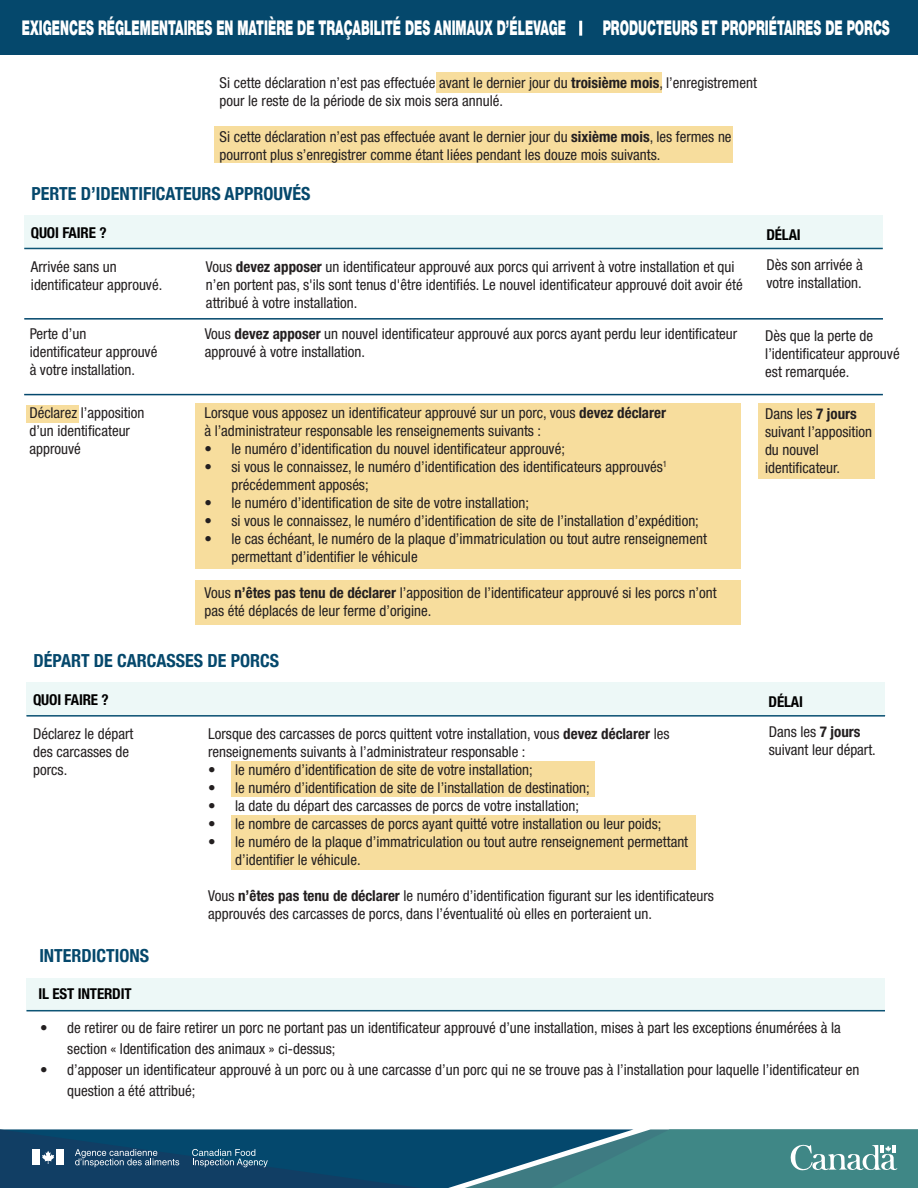
<style>
.page{position:relative;width:918px;height:1188px;background:#fff}
.page>*{position:absolute;margin:0;border:0;box-sizing:border-box;transform-origin:0 0}
.t1{font:900 20.4px "Helvetica Neue LT Std";color:#fff;scale:.58 1}
.t2{font:700 condensed 18px "Helvetica Neue";color:#05486c}
.t3{font:condensed 15px/18px "Helvetica Neue LT Std";color:#231f20}
.t4{font:700 condensed 15px "Helvetica Neue LT Std";letter-spacing:-.01em;color:#000}
.s1{font-weight:700}
</style>
<div class="page">
<div style="left:196px;top:403px;width:545px;height:166px;background:#f7dd9d"></div>
<div style="left:196px;top:581px;width:545px;height:44px;background:#f7dd9d"></div>
<div style="left:758px;top:403px;width:117px;height:76px;background:#f7dd9d"></div>
<div style="left:231px;top:815px;width:464px;height:55px;background:#f7dd9d"></div>
<div style="left:231px;top:761px;width:364px;height:36px;background:#f7dd9d"></div>
<div style="left:215px;top:127px;width:518px;height:36px;background:#f7dd9d"></div>
<div style="left:436px;top:72px;width:226px;height:20px;background:#f7dd9d"></div>
<div style="left:27px;top:405px;width:52px;height:18px;background:#f7dd9d"></div>
<hr style="left:24px;top:318px;width:859px;height:2px;background:#04486d">
<hr style="left:24px;top:248px;width:859px;height:1px;background:#04486d">
<div style="left:24px;top:215px;width:859px;height:33px;background:#edf8f7"></div>
<hr style="left:24px;top:394px;width:859px;height:1px;background:#04486d">
<hr style="left:26px;top:715px;width:859px;height:2px;background:#04486d">
<div style="left:26px;top:683px;width:859px;height:33px;background:#edf8f7"></div>
<svg style="left:0;top:1129px;width:918px;height:59px;background:#2b677c"></svg>
<div style="left:0;top:0;width:918px;height:55px;background:#05486c"></div>
<hr style="left:579px;top:21px;width:3px;height:15px;background:#fff">
<hr style="left:26px;top:1010px;width:859px;height:1px;background:#04486d">
<div style="left:27px;top:978px;width:858px;height:33px;background:#edf8f7"></div>
<h1 class="t1" style="left:22px;top:16px;width:940px">EXIGENCES RÉGLEMENTAIRES EN MATIÈRE DE TRAÇABILITÉ DES ANIMAUX D’ÉLEVAGE</h1>
<h1 class="t1" style="left:603px;top:16px;width:497px">PRODUCTEURS ET PROPRIÉTAIRES DE PORCS</h1>
<p class="t3" style="left:220px;top:74px;width:539px">Si cette déclaration n’est pas effectuée avant le dernier jour du <span class="s1">troisième mois</span>, l’enregistrement pour le reste de la période de six mois sera annulé.</p>
<p class="t3" style="left:220px;top:128px;width:513px">Si cette déclaration n’est pas effectuée avant le dernier jour du <span class="s1">sixième mois</span>, les fermes ne pourront plus s’enregistrer comme étant liées pendant les douze mois suivants.</p>
<p class="t2" style="left:31px;top:179px;width:280px">PERTE D’IDENTIFICATEURS APPROUVÉS</p>
<p class="t4" style="left:31px;top:223px;width:77px">QUOI FAIRE ?</p>
<p class="t4" style="left:766px;top:225px;width:36px">DÉLAI</p>
<p class="t3" style="left:31px;top:258px;width:133px">Arrivée sans un identificateur approuvé.</p>
<p class="t3" style="left:206px;top:258px;width:538px">Vous <span class="s1">devez apposer</span> un identificateur approuvé aux porcs qui arrivent à votre installation et qui n’en portent pas, s'ils sont tenus d'être identifiés. Le nouvel identificateur approuvé doit avoir été attribué à votre installation.</p>
<p class="t3" style="left:767px;top:255px;width:98px">Dès son arrivée à votre installation.</p>
<p class="t3" style="left:30px;top:325px;width:129px">Perte d’un identificateur approuvé à votre installation.</p>
<p class="t3" style="left:205px;top:324px;width:534px">Vous <span class="s1">devez apposer</span> un nouvel identificateur approuvé aux porcs ayant perdu leur identificateur approuvé à votre installation.</p>
<p class="t3" style="left:765px;top:326px;width:136px">Dès que la perte de l’identificateur approuvé est remarquée.</p>
<p class="t3" style="left:29px;top:404px;width:117px">Déclarez l’apposition d’un identificateur approuvé</p>
<p class="t3" style="left:204px;top:403px;width:463px">Lorsque vous apposez un identificateur approuvé sur un porc, vous <span class="s1">devez déclarer </span>à l’administrateur responsable les renseignements suivants :</p>
<p class="t3" style="left:765px;top:404px;width:109px">Dans les <span class="s1">7 jours </span>suivant l’apposition du nouvel identificateur.</p>
<p class="t3" style="left:204px;top:439px;width:362px">• le numéro d’identification du nouvel identificateur approuvé;</p>
<p class="t3" style="left:231px;top:457px;width:437px;text-indent:-27px">• si vous le connaissez, le numéro d’identification des identificateurs approuvés<sup>1 </sup>précédemment apposés;</p>
<p class="t3" style="left:204px;top:493px;width:326px">• le numéro d’identification de site de votre installation;</p>
<p class="t3" style="left:204px;top:511px;width:496px">• si vous le connaissez, le numéro d’identification de site de l’installation d’expédition;</p>
<p class="t3" style="left:231px;top:529px;width:477px;text-indent:-27px">• le cas échéant, le numéro de la plaque d’immatriculation ou tout autre renseignement permettant d’identifier le véhicule</p>
<p class="t3" style="left:204px;top:583px;width:514px">Vous <span class="s1">n’êtes pas tenu de déclarer</span> l’apposition de l’identificateur approuvé si les porcs n’ont pas été déplacés de leur ferme d’origine.</p>
<p class="t2" style="left:34px;top:646px;width:247px">DÉPART DE CARCASSES DE PORCS</p>
<p class="t4" style="left:33px;top:691px;width:77px">QUOI FAIRE ?</p>
<p class="t4" style="left:769px;top:692px;width:36px">DÉLAI</p>
<p class="t3" style="left:33px;top:725px;width:102px">Déclarez le départ des carcasses de porcs.</p>
<p class="t3" style="left:208px;top:725px;width:463px">Lorsque des carcasses de porcs quittent votre installation, vous <span class="s1">devez déclarer</span> les renseignements suivants à l’administrateur responsable :</p>
<p class="t3" style="left:208px;top:761px;width:326px">• le numéro d’identification de site de votre installation;</p>
<p class="t3" style="left:208px;top:779px;width:383px">• le numéro d’identification de site de l’installation de destination;</p>
<p class="t3" style="left:208px;top:797px;width:372px">• la date du départ des carcasses de porcs de votre installation;</p>
<p class="t3" style="left:208px;top:815px;width:455px">• le nombre de carcasses de porcs ayant quitté votre installation ou leur poids;</p>
<p class="t3" style="left:235px;top:833px;width:455px;text-indent:-27px">• le numéro de la plaque d’immatriculation ou tout autre renseignement permettant d’identifier le véhicule.</p>
<p class="t3" style="left:208px;top:887px;width:507px">Vous <span class="s1">n’êtes pas tenu de déclarer</span> le numéro d’identification figurant sur les identificateurs approuvés des carcasses de porcs, dans l’éventualité où elles en porteraient un.</p>
<p class="t3" style="left:769px;top:722px;width:109px">Dans les <span class="s1">7 jours </span>suivant leur départ.</p>
<p class="t2" style="left:39px;top:941px;width:111px">INTERDICTIONS</p>
<p class="t4" style="left:38px;top:985px;width:95px">IL EST INTERDIT</p>
<p class="t3" style="left:67px;top:1017px;width:775px;line-height:21px;text-indent:-27px">• de retirer ou de faire retirer un porc ne portant pas un identificateur approuvé d’une installation, mises à part les exceptions énumérées à la section « Identification des animaux » ci-dessus;</p>
<p class="t3" style="left:67px;top:1059px;width:794px;line-height:21px;text-indent:-27px">• d’apposer un identificateur approuvé à un porc ou à une carcasse d’un porc qui ne se trouve pas à l’installation pour laquelle l’identificateur en question a été attribué;</p>
</div>
